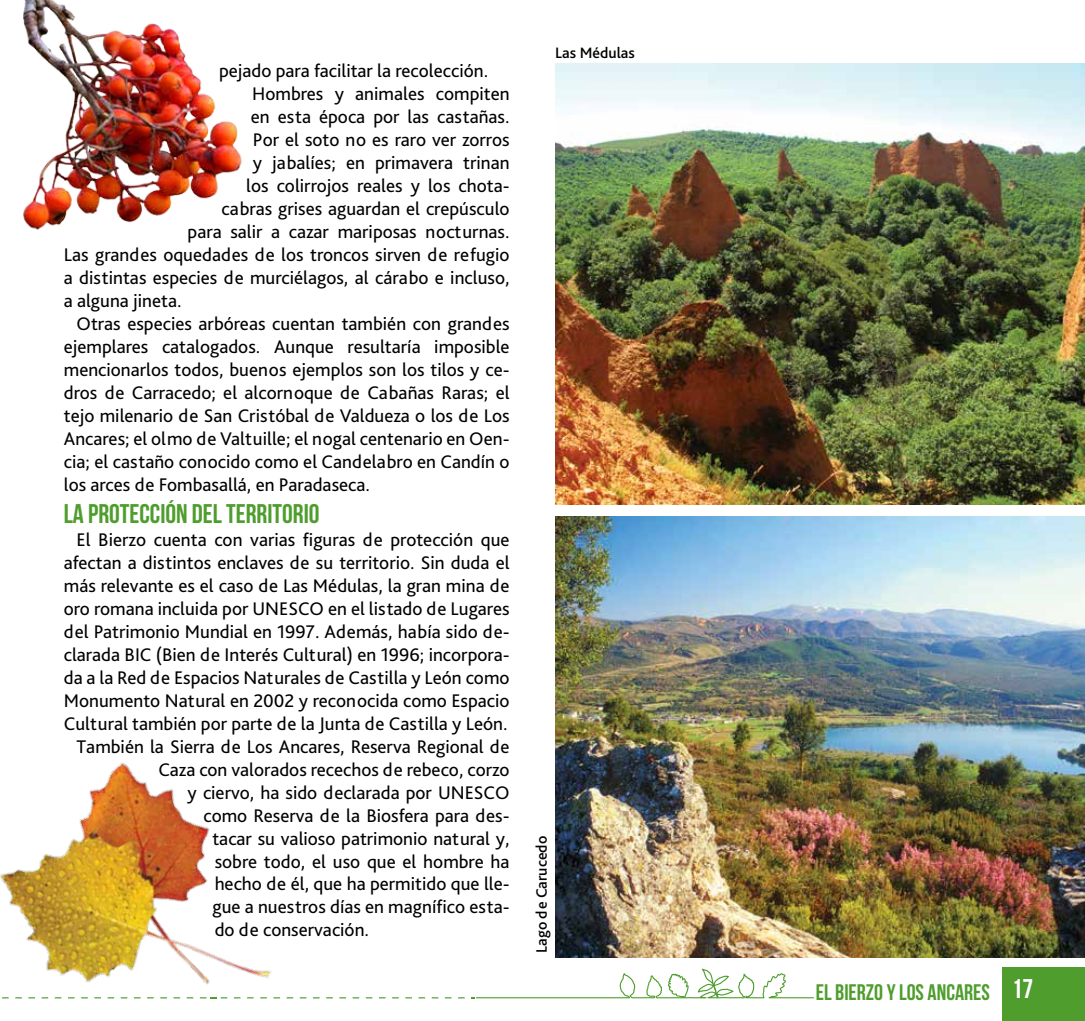
<style>
.page{position:relative;width:1085px;height:1021px;background:#fff}
.page>*{position:absolute;margin:0;border:0;box-sizing:border-box;transform-origin:0 0}
.t1{font:27px "Bebas Neue";color:#4e9d2d}
.t2{font:22.5px "Bebas Neue";color:#4e9d2d}
.t3{font:19.12px "Bliss Pro";color:#000}
.t4{font:500 15.75px "Bliss Pro";color:#000}
.s1{font-size:27px;color:#fff}
</style>
<div class="page">
<div style="left:1001px;top:967px;width:83px;height:53px;background:#4e9d2d"></div>
<svg style="left:471px;top:968px;width:342px;height:30px"></svg>
<img style="left:0;top:762px;width:330px;height:237px">
<img style="left:23px;top:0;width:219px;height:230px">
<img style="left:555px;top:64px;width:529px;height:441px">
<img style="left:555px;top:516px;width:529px;height:441px">
<p class="t3" style="left:219px;top:59px;width:270px">pejado para facilitar la recolección.</p>
<p class="t3" style="left:252px;top:82px;width:259px">Hombres y animales compiten</p>
<p class="t3" style="left:251px;top:105px;width:260px">en esta época por las castañas.</p>
<p class="t3" style="left:253px;top:128px;width:258px">Por el soto no es raro ver zorros</p>
<p class="t3" style="left:253px;top:151px;width:258px">y jabalíes; en primavera trinan</p>
<p class="t3" style="left:246px;top:174px;width:265px">los colirrojos reales y los chota-</p>
<p class="t3" style="left:221px;top:197px;width:289px">cabras grises aguardan el crepúsculo</p>
<p class="t3" style="left:188px;top:220px;width:323px">para salir a cazar mariposas nocturnas.</p>
<p class="t3" style="left:64px;top:243px;width:447px">Las grandes oquedades de los troncos sirven de refugio</p>
<p class="t3" style="left:64px;top:266px;width:447px">a distintas especies de murciélagos, al cárabo e incluso,</p>
<p class="t3" style="left:64px;top:289px;width:119px">a alguna jineta.</p>
<p class="t3" style="left:77px;top:312px;width:434px">Otras especies arbóreas cuentan también con grandes</p>
<p class="t3" style="left:64px;top:334px;width:447px">ejemplares catalogados. Aunque resultaría imposible</p>
<p class="t3" style="left:64px;top:357px;width:447px">mencionarlos todos, buenos ejemplos son los tilos y ce-</p>
<p class="t3" style="left:64px;top:380px;width:447px">dros de Carracedo; el alcornoque de Cabañas Raras; el</p>
<p class="t3" style="left:64px;top:403px;width:447px">tejo milenario de San Cristóbal de Valdueza o los de Los</p>
<p class="t3" style="left:64px;top:426px;width:447px">Ancares; el olmo de Valtuille; el nogal centenario en Oen-</p>
<p class="t3" style="left:64px;top:449px;width:447px">cia; el castaño conocido como el Candelabro en Candín o</p>
<p class="t3" style="left:64px;top:472px;width:307px">los arces de Fombasallá, en Paradaseca.</p>
<h1 class="t1" style="left:64px;top:499px;width:257px">LA PROTECCIÓN DEL TERRITORIO</h1>
<p class="t3" style="left:77px;top:528px;width:434px">El Bierzo cuenta con varias figuras de protección que</p>
<p class="t3" style="left:64px;top:550px;width:447px">afectan a distintos enclaves de su territorio. Sin duda el</p>
<p class="t3" style="left:64px;top:573px;width:447px">más relevante es el caso de Las Médulas, la gran mina de</p>
<p class="t3" style="left:64px;top:596px;width:447px">oro romana incluida por UNESCO en el listado de Lugares</p>
<p class="t3" style="left:64px;top:619px;width:447px">del Patrimonio Mundial en 1997. Además, había sido de-</p>
<p class="t3" style="left:64px;top:642px;width:447px">clarada BIC (Bien de Interés Cultural) en 1996; incorpora-</p>
<p class="t3" style="left:64px;top:665px;width:447px">da a la Red de Espacios Naturales de Castilla y León como</p>
<p class="t3" style="left:64px;top:688px;width:447px">Monumento Natural en 2002 y reconocida como Espacio</p>
<p class="t3" style="left:64px;top:711px;width:445px">Cultural también por parte de la Junta de Castilla y León.</p>
<p class="t3" style="left:77px;top:734px;width:434px">También la Sierra de Los Ancares, Reserva Regional de</p>
<p class="t3" style="left:158px;top:757px;width:353px">Caza con valorados recechos de rebeco, corzo</p>
<p class="t3" style="left:188px;top:780px;width:323px">y ciervo, ha sido declarada por UNESCO</p>
<p class="t3" style="left:203px;top:803px;width:307px">como Reserva de la Biosfera para des-</p>
<p class="t3" style="left:212px;top:826px;width:298px">tacar su valioso patrimonio natural y,</p>
<p class="t3" style="left:215px;top:849px;width:296px">sobre todo, el uso que el hombre ha</p>
<p class="t3" style="left:215px;top:872px;width:296px">hecho de él, que ha permitido que lle-</p>
<p class="t3" style="left:212px;top:895px;width:299px">gue a nuestros días en magnífico esta-</p>
<p class="t3" style="left:215px;top:918px;width:156px">do de conservación.</p>
<p class="t4" style="left:555px;top:43px;width:81px">Las Médulas</p>
<p class="t4" style="left:532px;top:952px;width:118px;rotate:-90deg">Lago de Carucedo</p>
<p class="t2" style="left:815px;top:979px;width:219px">EL BIERZO Y LOS ANCARES <span class="s1">17</span></p>
</div>
